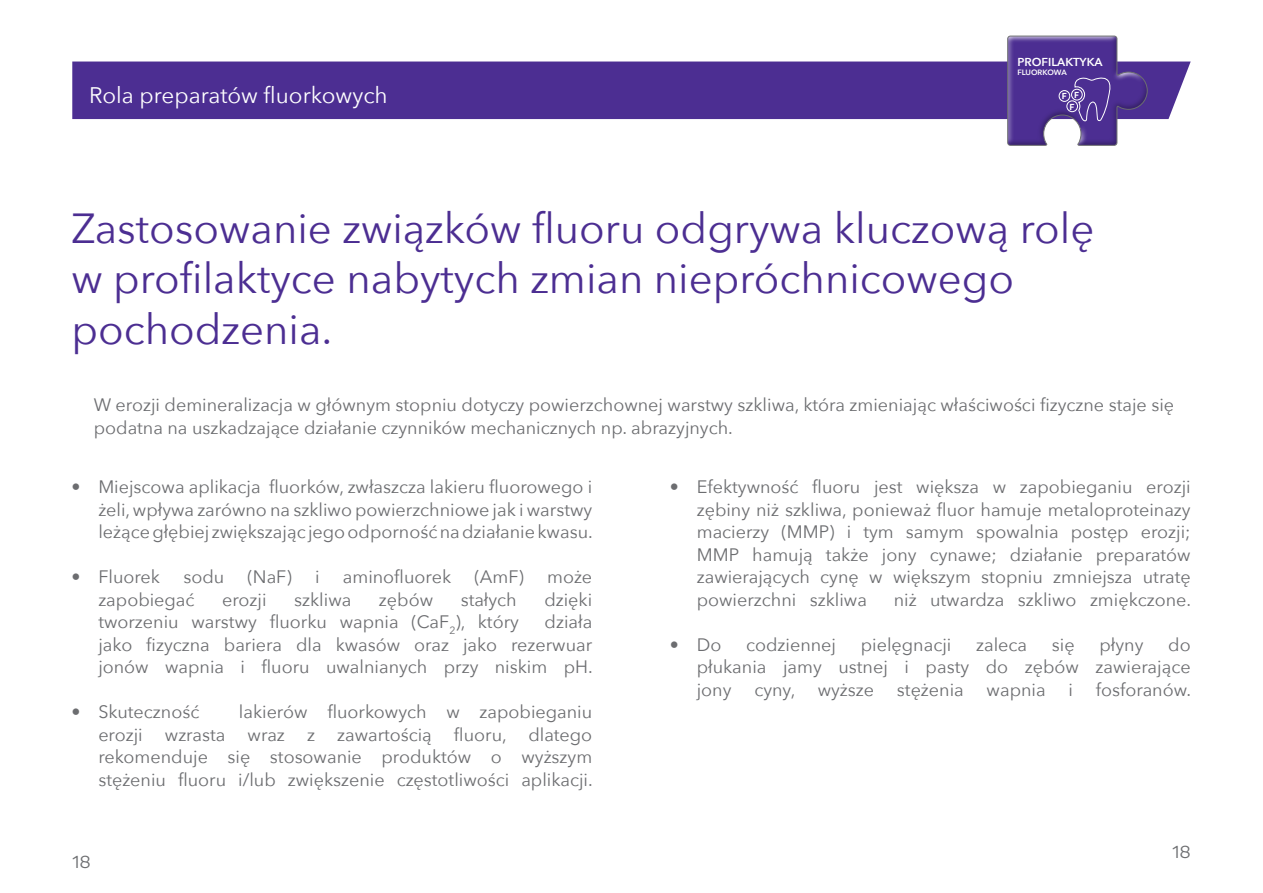
<style>
.page{position:relative;width:1263px;height:893px;background:#fff}
.page>*{position:absolute;margin:0;border:0;box-sizing:border-box;transform-origin:0 0}
.t1{font:42px/50.4px "Avenir Next";color:#4c2e92}
.t2{font:22.5px "Avenir Next";color:#fff}
.t3{font:18px/22.5px "Avenir Next";color:#6c6d70;text-align:justify}
.t4{font:300 18px "Colgate Ready";color:#6c6d70}
.t5{font:600 11.55px "Avenir Next";color:#fff}
.t6{font:700 9px "Colgate Ready";color:#fff}
.t7{font:600 7.65px "Avenir Next";color:#fff}
</style>
<div class="page">
<div style="left:72px;top:62px;width:1119px;height:57px;background:#4c2e92"></div>
<svg style="left:1007px;top:36px;width:141px;height:110px"></svg>
<p class="t2" style="left:89px;top:77px;width:300px">Rola preparatów fluorkowych</p>
<p class="t5" style="left:1017px;top:52px;width:87px">PROFILAKTYKA</p>
<p class="t7" style="left:1017px;top:66px;width:51px">FLUORKOWA</p>
<p class="t6" style="left:1069px;top:99px;width:6px">F</p>
<p class="t6" style="left:1062px;top:89px;width:6px">F</p>
<p class="t6" style="left:1074px;top:88px;width:6px">F</p>
<p class="t1" style="left:71px;top:201px;width:1024px">Zastosowanie związków fluoru odgrywa kluczową rolę w profilaktyce nabytych zmian niepróchnicowego pochodzenia.</p>
<p class="t3" style="left:94px;top:393px;width:1082px">W erozji demineralizacja w głównym stopniu dotyczy powierzchownej warstwy szkliwa, która zmieniając właściwości fizyczne staje się podatna na uszkadzające działanie czynników mechanicznych np. abrazyjnych.</p>
<p class="t3" style="left:98px;top:475px;width:496px;text-indent:-27px">• Miejscowa aplikacja fluorków, zwłaszcza lakieru fluorowego i żeli, wpływa zarówno na szkliwo powierzchniowe jak i warstwy leżące głębiej zwiększając jego odporność na działanie kwasu.</p>
<p class="t3" style="left:71px;top:565px;width:90px">• Fluorek</p>
<p class="t3" style="left:183px;top:565px;width:42px">sodu</p>
<p class="t3" style="left:248px;top:565px;width:46px">(NaF)</p>
<p class="t3" style="left:315px;top:565px;width:6px">i</p>
<p class="t3" style="left:343px;top:565px;width:110px">aminofluorek</p>
<p class="t3" style="left:474px;top:565px;width:51px">(AmF)</p>
<p class="t3" style="left:547px;top:565px;width:47px">może</p>
<p class="t3" style="left:98px;top:588px;width:98px">zapobiegać</p>
<p class="t3" style="left:222px;top:588px;width:46px">erozji</p>
<p class="t3" style="left:294px;top:588px;width:59px">szkliwa</p>
<p class="t3" style="left:379px;top:588px;width:56px">zębów</p>
<p class="t3" style="left:461px;top:588px;width:58px">stałych</p>
<p class="t3" style="left:544px;top:588px;width:49px">dzięki</p>
<p class="t3" style="left:98px;top:610px;width:422px">tworzeniu warstwy fluorku wapnia (CaF<sub>2</sub>), który</p>
<p class="t3" style="left:98px;top:610px;width:496px;text-indent:446px">działa jako fizyczna bariera dla kwasów oraz jako rezerwuar jonów wapnia i fluoru uwalnianych przy niskim pH.</p>
<p class="t3" style="left:71px;top:700px;width:129px">• Skuteczność</p>
<p class="t3" style="left:98px;top:700px;width:496px;text-indent:141px">lakierów fluorkowych w zapobieganiu erozji wzrasta wraz z zawartością fluoru, dlatego rekomenduje się stosowanie produktów o wyższym stężeniu fluoru i/lub zwiększenie częstotliwości aplikacji.</p>
<p class="t4" style="left:72px;top:848px;width:20px">18</p>
<p class="t3" style="left:697px;top:475px;width:495px;text-indent:-27px">• Efektywność fluoru jest większa w zapobieganiu erozji zębiny niż szkliwa, ponieważ fluor hamuje metaloproteinazy macierzy (MMP) i tym samym spowalnia postęp erozji; MMP hamują także jony cynawe; działanie preparatów zawierających cynę w większym stopniu zmniejsza utratę powierzchni szkliwa</p>
<p class="t3" style="left:894px;top:588px;width:299px">niż utwardza szkliwo zmiękczone.</p>
<p class="t3" style="left:670px;top:633px;width:53px">• Do</p>
<p class="t3" style="left:746px;top:633px;width:91px">codziennej</p>
<p class="t3" style="left:861px;top:633px;width:92px">pielęgnacji</p>
<p class="t3" style="left:976px;top:633px;width:53px">zaleca</p>
<p class="t3" style="left:1052px;top:633px;width:24px">się</p>
<p class="t3" style="left:1099px;top:633px;width:45px">płyny</p>
<p class="t3" style="left:697px;top:633px;width:495px;text-indent:471px">do płukania jamy ustnej i pasty do zębów zawierające jony</p>
<p class="t3" style="left:754px;top:678px;width:121px">cyny, wyższe</p>
<p class="t3" style="left:897px;top:678px;width:68px">stężenia</p>
<p class="t3" style="left:986px;top:678px;width:61px">wapnia</p>
<p class="t3" style="left:1068px;top:678px;width:6px">i</p>
<p class="t3" style="left:1096px;top:678px;width:97px">fosforanów.</p>
<p class="t4" style="left:1172px;top:838px;width:20px">18</p>
</div>
